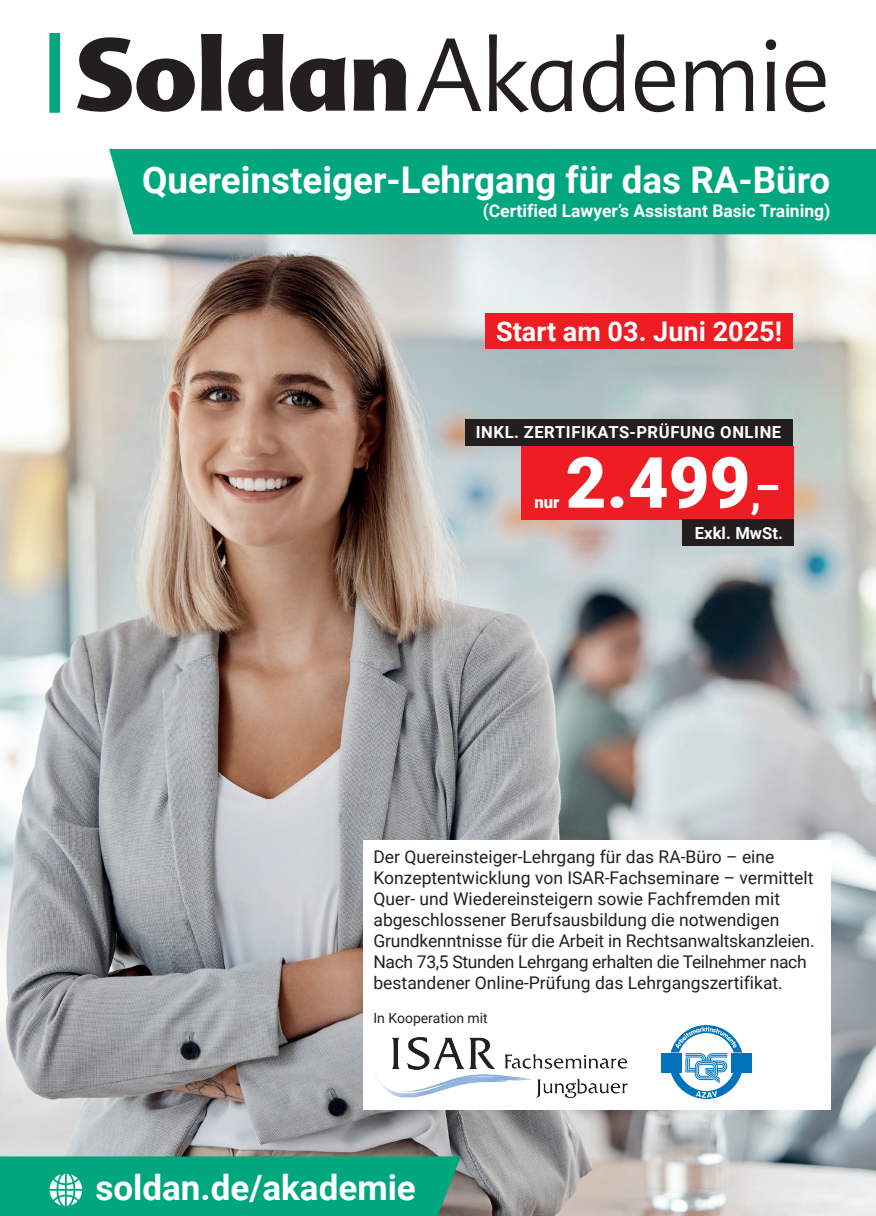
<style>
.page{position:relative;width:876px;height:1216px;background:#fff}
.page>*{position:absolute;margin:0;border:0;box-sizing:border-box;transform-origin:0 0}
.t1{font:300 100.45px "Advert OT";color:#231f20;scale:.9 1}
.t2{font:900 70.52px "Roboto";color:#fff}
.t3{font:700 36.75px "Roboto";color:#fff}
.t4{font:700 35px "Roboto";color:#fff}
.t5{font:700 27.12px "Roboto";color:#fff}
.t6{font:17.5px/21px "Roboto";color:#231f20}
.t7{font:700 17.5px "Roboto";color:#fff}
.t8{font:700 16.62px "Roboto";letter-spacing:.035em;color:#fff}
.t9{font:700 16.62px "Roboto";color:#fff}
.t10{font:900 16.62px "Roboto";color:#fff}
.t11{font:14px "Roboto";color:#231f20}
.s1{font-size:39.38px}
</style>
<div class="page">
<img style="left:0;top:178px;width:876px;height:1037px">
<div style="left:363px;top:840px;width:468px;height:269px;background:#fff"></div>
<svg style="left:661px;top:1025px;width:90px;height:73px"></svg>
<img style="left:407px;top:1037px;width:88px;height:32px">
<svg style="left:77px;top:37px;width:118px;height:75px"></svg>
<svg style="left:201px;top:34px;width:21px;height:77px;background:#322e2f"></svg>
<svg style="left:228px;top:34px;width:55px;height:78px"></svg>
<svg style="left:290px;top:57px;width:55px;height:55px"></svg>
<svg style="left:353px;top:58px;width:53px;height:53px"></svg>
<div style="left:50px;top:34px;width:9px;height:78px;background:#00a77e"></div>
<div style="left:50px;top:33px;width:10px;height:79px;border:1px solid #00a77e"></div>
<div style="left:109px;top:149px;width:767px;height:85px;background:#00a77e"></div>
<div style="left:0;top:1156px;width:461px;height:59px;background:#00a77e"></div>
<div style="left:521px;top:445px;width:272px;height:74px;background:#ee1d23"></div>
<div style="left:465px;top:419px;width:328px;height:26px;background:#231f20"></div>
<div style="left:682px;top:519px;width:111px;height:27px;background:#231f20"></div>
<div style="left:485px;top:313px;width:308px;height:36px;background:#ee1d23"></div>
<h1 class="t1" style="left:416px;top:15px;width:460px">Akademie</h1>
<h3 class="t3" style="left:142px;top:154px;width:689px">Quereinsteiger-Lehrgang für das RA-Büro</h3>
<p class="t7" style="left:482px;top:198px;width:349px">(Certified Lawyer’s Assistant Basic Training)</p>
<h3 class="t5" style="left:496px;top:312px;width:287px">Start am 03. Juni 2025!</h3>
<p class="t8" style="left:476px;top:421px;width:307px">INKL. ZERTIFIKATS-PRÜFUNG ONLINE</p>
<p class="t10" style="left:534px;top:490px;width:27px">nur</p>
<h2 class="t2" style="left:565px;top:433px;width:215px">2.499<span class="s1">,–</span></h2>
<p class="t9" style="left:695px;top:521px;width:89px">Exkl. MwSt.</p>
<p class="t6" style="left:373px;top:845px;width:442px">Der Quereinsteiger-Lehrgang für das RA-Büro – eine Konzeptentwicklung von ISAR-Fachseminare – vermittelt Quer- und Wiedereinsteigern sowie Fachfremden mit abgeschlossener Berufsausbildung die notwendigen Grundkenntnisse für die Arbeit in Rechtsanwaltskanzleien.<br>Nach 73,5 Stunden Lehrgang erhalten die Teilnehmer nach bestandener Online-Prüfung das Lehrgangszertifikat.</p>
<p class="t11" style="left:373px;top:1007px;width:116px">In Kooperation mit</p>
<h3 class="t4" style="left:95px;top:1162px;width:322px">soldan.de/akademie</h3>
</div>
